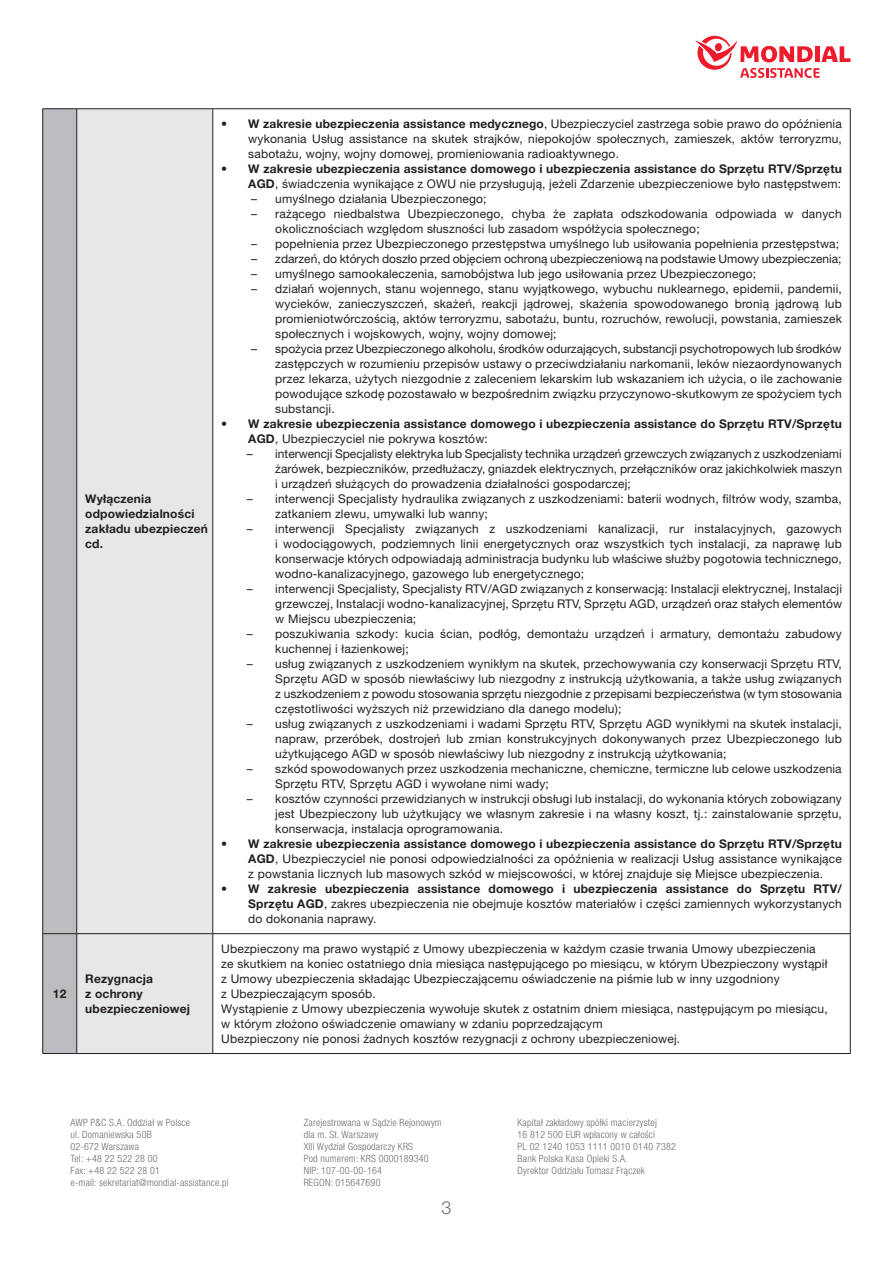
<style>
.page{position:relative;width:893px;height:1263px;background:#fff}
.page>*{position:absolute;margin:0;border:0;box-sizing:border-box;transform-origin:0 0}
.t1{font:300 18px "Helvetica Neue LT Pro";color:#6c6d70}
.t2{font:12px/15px "Helvetica Neue LT Pro";letter-spacing:.015em;color:#231f20;text-align:justify}
.t3{font:700 12px/15px "Helvetica Neue LT Pro";letter-spacing:.015em;color:#231f20}
.t4{font:300 condensed 10.05px/12px "Helvetica Neue LT Pro";letter-spacing:.02em;color:#6c6d70}
.s1{font-weight:700}
.s2{font-weight:400}
</style>
<div class="page">
<svg style="left:695px;top:36px;width:155px;height:42px"></svg>
<div style="left:43px;top:109px;width:33px;height:944px;background:#bcbdc0"></div>
<div style="left:77px;top:109px;width:136px;height:944px;background:#e6e7e9"></div>
<hr style="left:43px;top:108px;width:34px;height:1px;background:#231f20">
<hr style="left:42px;top:109px;width:1px;height:824px;background:#231f20">
<hr style="left:77px;top:108px;width:136px;height:1px;background:#231f20">
<hr style="left:76px;top:109px;width:1px;height:824px;background:#231f20">
<hr style="left:213px;top:108px;width:637px;height:1px;background:#231f20">
<hr style="left:213px;top:109px;width:1px;height:824px;background:#231f20">
<hr style="left:850px;top:109px;width:1px;height:824px;background:#231f20">
<hr style="left:43px;top:933px;width:34px;height:1px;background:#231f20">
<hr style="left:42px;top:934px;width:1px;height:119px;background:#231f20">
<hr style="left:77px;top:933px;width:136px;height:1px;background:#231f20">
<hr style="left:76px;top:934px;width:1px;height:119px;background:#231f20">
<hr style="left:213px;top:933px;width:637px;height:1px;background:#231f20">
<hr style="left:213px;top:934px;width:1px;height:119px;background:#231f20">
<hr style="left:850px;top:934px;width:1px;height:119px;background:#231f20">
<hr style="left:43px;top:1053px;width:34px;height:1px;background:#231f20">
<hr style="left:77px;top:1053px;width:136px;height:1px;background:#231f20">
<hr style="left:213px;top:1053px;width:637px;height:1px;background:#231f20">
<p class="t3" style="left:53px;top:986px;width:15px">12</p>
<p class="t3" style="left:85px;top:491px;width:124px">Wyłączenia odpowiedzialności zakładu ubezpieczeń cd.</p>
<p class="t3" style="left:85px;top:971px;width:106px">Rezygnacja<br>z ochrony ubezpieczeniowej</p>
<p class="t2" style="left:248px;top:116px;width:595px;text-indent:-27px">• <span class="s1">W zakresie ubezpieczenia assistance medycznego</span>, Ubezpieczyciel zastrzega sobie prawo do opóźnienia wykonania Usług assistance na skutek strajków, niepokojów społecznych, zamieszek, aktów terroryzmu, sabotażu, wojny, wojny domowej, promieniowania radioaktywnego.</p>
<p class="t2" style="left:221px;top:161px;width:622px;text-align:right">• <span class="s1">W zakresie ubezpieczenia assistance domowego i ubezpieczenia assistance do Sprzętu RTV/Sprzętu<br>AGD</span>, świadczenia wynikające z OWU nie przysługują, jeżeli Zdarzenie ubezpieczeniowe było następstwem:</p>
<p class="t2" style="left:251px;top:191px;width:237px">– umyślnego działania Ubezpieczonego;</p>
<p class="t2" style="left:275px;top:206px;width:568px;text-indent:-24px">– rażącego niedbalstwa Ubezpieczonego, chyba że zapłata odszkodowania odpowiada w danych okolicznościach względom słuszności lub zasadom współżycia społecznego;</p>
<p class="t2" style="left:251px;top:236px;width:590px">– popełnienia przez Ubezpieczonego przestępstwa umyślnego lub usiłowania popełnienia przestępstwa;</p>
<p class="t2" style="left:251px;top:251px;width:592px">– zdarzeń, do których doszło przed objęciem ochroną ubezpieczeniową na podstawie Umowy ubezpieczenia;</p>
<p class="t2" style="left:251px;top:266px;width:507px">– umyślnego samookaleczenia, samobójstwa lub jego usiłowania przez Ubezpieczonego;</p>
<p class="t2" style="left:275px;top:281px;width:568px;text-indent:-24px">– działań wojennych, stanu wojennego, stanu wyjątkowego, wybuchu nuklearnego, epidemii, pandemii, wycieków, zanieczyszczeń, skażeń, reakcji jądrowej, skażenia spowodowanego bronią jądrową lub promieniotwórczością, aktów terroryzmu, sabotażu, buntu, rozruchów, rewolucji, powstania, zamieszek społecznych i wojskowych, wojny, wojny domowej;</p>
<p class="t2" style="left:275px;top:341px;width:568px;text-indent:-24px">– spożycia przez Ubezpieczonego alkoholu, środków odurzających, substancji psychotropowych lub środków zastępczych w rozumieniu przepisów ustawy o przeciwdziałaniu narkomanii, leków niezaordynowanych przez lekarza, użytych niezgodnie z zaleceniem lekarskim lub wskazaniem ich użycia, o ile zachowanie powodujące szkodę pozostawało w bezpośrednim związku przyczynowo-skutkowym ze spożyciem tych substancji.</p>
<p class="t3" style="left:248px;top:416px;width:595px;text-indent:-27px"><span class="s2">•</span> W zakresie ubezpieczenia assistance domowego i ubezpieczenia assistance do Sprzętu RTV/Sprzętu<br>AGD<span class="s2">, Ubezpieczyciel nie pokrywa kosztów:</span></p>
<p class="t2" style="left:275px;top:446px;width:568px;text-indent:-28px">– interwencji Specjalisty elektryka lub Specjalisty technika urządzeń grzewczych związanych z uszkodzeniami żarówek, bezpieczników, przedłużaczy, gniazdek elektrycznych, przełączników oraz jakichkolwiek maszyn i urządzeń służących do prowadzenia działalności gospodarczej;</p>
<p class="t2" style="left:275px;top:491px;width:568px;text-indent:-28px">– interwencji Specjalisty hydraulika związanych z uszkodzeniami: baterii wodnych, filtrów wody, szamba, zatkaniem zlewu, umywalki lub wanny;</p>
<p class="t2" style="left:275px;top:521px;width:568px;text-indent:-28px">– interwencji Specjalisty związanych z uszkodzeniami kanalizacji, rur instalacyjnych, gazowych i wodociągowych, podziemnych linii energetycznych oraz wszystkich tych instalacji, za naprawę lub konserwacje których odpowiadają administracja budynku lub właściwe służby pogotowia technicznego, wodno-kanalizacyjnego, gazowego lub energetycznego;</p>
<p class="t2" style="left:275px;top:581px;width:568px;text-indent:-28px">– interwencji Specjalisty, Specjalisty RTV/AGD związanych z konserwacją: Instalacji elektrycznej, Instalacji grzewczej, Instalacji wodno-kanalizacyjnej, Sprzętu RTV, Sprzętu AGD, urządzeń oraz stałych elementów w Miejscu ubezpieczenia;</p>
<p class="t2" style="left:275px;top:626px;width:568px;text-indent:-28px">– poszukiwania szkody: kucia ścian, podłóg, demontażu urządzeń i armatury, demontażu zabudowy kuchennej i łazienkowej;</p>
<p class="t2" style="left:275px;top:656px;width:568px;text-indent:-28px">– usług związanych z uszkodzeniem wynikłym na skutek, przechowywania czy konserwacji Sprzętu RTV, Sprzętu AGD w sposób niewłaściwy lub niezgodny z instrukcją użytkowania, a także usług związanych z uszkodzeniem z powodu stosowania sprzętu niezgodnie z przepisami bezpieczeństwa (w tym stosowania częstotliwości wyższych niż przewidziano dla danego modelu);</p>
<p class="t2" style="left:275px;top:716px;width:568px;text-indent:-28px">– usług związanych z uszkodzeniami i wadami Sprzętu RTV, Sprzętu AGD wynikłymi na skutek instalacji, napraw, przeróbek, dostrojeń lub zmian konstrukcyjnych dokonywanych przez Ubezpieczonego lub użytkującego AGD w sposób niewłaściwy lub niezgodny z instrukcją użytkowania;</p>
<p class="t2" style="left:275px;top:761px;width:568px;text-indent:-28px">– szkód spowodowanych przez uszkodzenia mechaniczne, chemiczne, termiczne lub celowe uszkodzenia<br>Sprzętu RTV, Sprzętu AGD i wywołane nimi wady;</p>
<p class="t2" style="left:275px;top:791px;width:568px;text-indent:-28px">– kosztów czynności przewidzianych w instrukcji obsługi lub instalacji, do wykonania których zobowiązany jest Ubezpieczony lub użytkujący we własnym zakresie i na własny koszt, tj.: zainstalowanie sprzętu, konserwacja, instalacja oprogramowania.</p>
<p class="t2" style="left:248px;top:836px;width:595px;text-indent:-27px">• <span class="s1">W zakresie ubezpieczenia assistance domowego i ubezpieczenia assistance do Sprzętu RTV/Sprzętu AGD</span>, Ubezpieczyciel nie ponosi odpowiedzialności za opóźnienia w realizacji Usług assistance wynikające z powstania licznych lub masowych szkód w miejscowości, w której znajduje się Miejsce ubezpieczenia.</p>
<p class="t2" style="left:248px;top:881px;width:595px;text-indent:-27px">• <span class="s1">W zakresie ubezpieczenia assistance domowego i ubezpieczenia assistance do Sprzętu RTV/ Sprzętu AGD</span>, zakres ubezpieczenia nie obejmuje kosztów materiałów i części zamiennych wykorzystanych do dokonania naprawy.</p>
<p class="t2" style="left:221px;top:941px;width:608px;text-align:left">Ubezpieczony ma prawo wystąpić z Umowy ubezpieczenia w każdym czasie trwania Umowy ubezpieczenia ze skutkiem na koniec ostatniego dnia miesiąca następującego po miesiącu, w którym Ubezpieczony wystąpił z Umowy ubezpieczenia składając Ubezpieczającemu oświadczenie na piśmie lub w inny uzgodniony<br>z Ubezpieczającym sposób.<br>Wystąpienie z Umowy ubezpieczenia wywołuje skutek z ostatnim dniem miesiąca, następującym po miesiącu, w którym złożono oświadczenie omawiany w zdaniu poprzedzającym<br>Ubezpieczony nie ponosi żadnych kosztów rezygnacji z ochrony ubezpieczeniowej.</p>
<p class="t4" style="left:71px;top:1116px;width:160px">AWP P&amp;C S.A. Oddział w Polsce<br>ul. Domaniewska 50B<br>02-672 Warszawa<br>Tel: +48 22 522 28 00<br>Fax: +48 22 522 28 01<br>e-mail: sekretariat@mondial-assistance.pl</p>
<p class="t4" style="left:304px;top:1116px;width:140px">Zarejestrowana w Sądzie Rejonowym dla m. St. Warszawy<br>XIII Wydział Gospodarczy KRS<br>Pod numerem: KRS 0000189340<br>NIP: 107-00-00-164<br>REGON: 015647690</p>
<p class="t4" style="left:518px;top:1116px;width:160px">Kapitał zakładowy spółki macierzystej<br>16 812 500 EUR wpłacony w całości<br>PL 02 1240 1053 1111 0010 0140 7382<br>Bank Polska Kasa Opieki S.A.<br>Dyrektor Oddziału Tomasz Frączek</p>
<h1 class="t1" style="left:441px;top:1197px;width:12px">3</h1>
</div>
